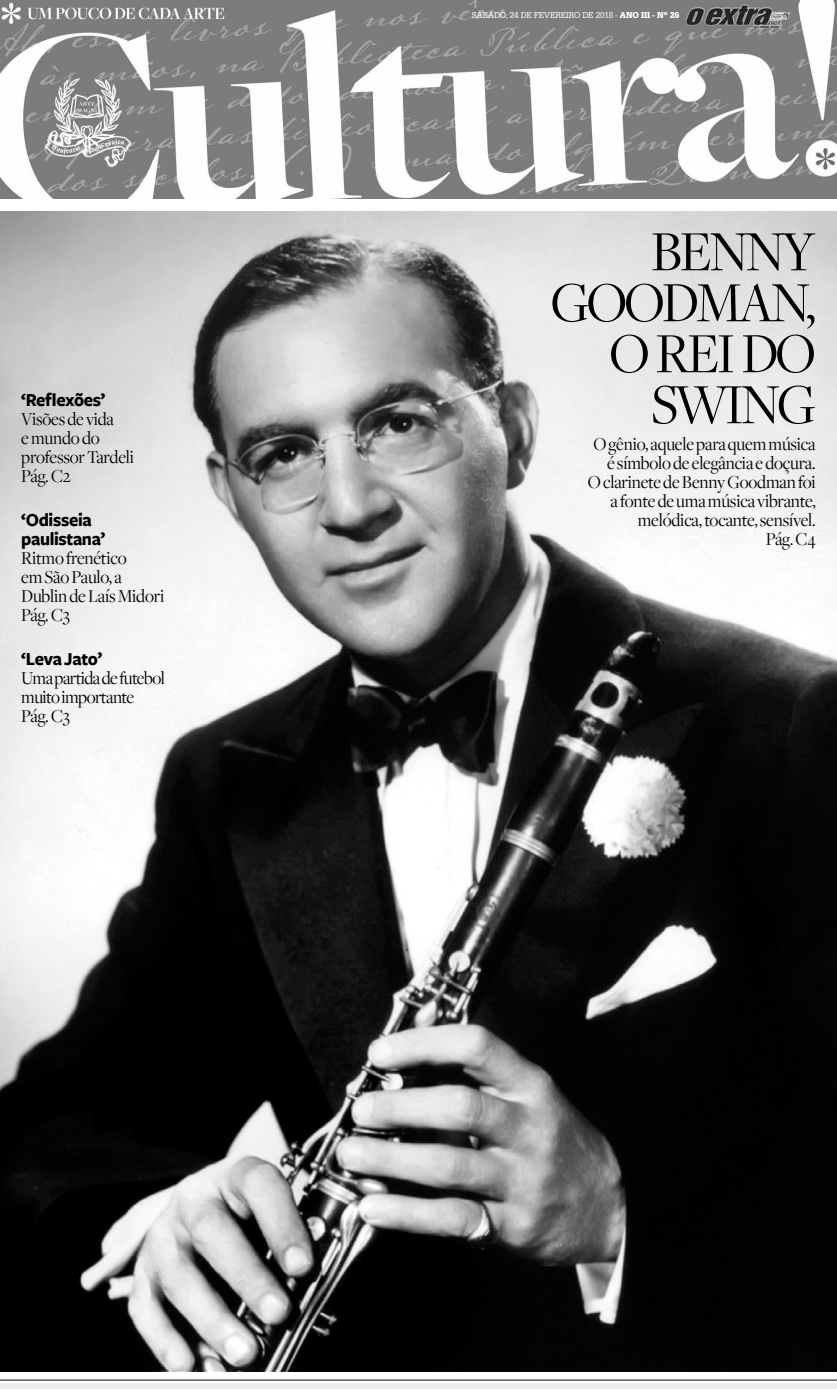
<style>
.page{position:relative;width:837px;height:1389px;background:#fff}
.page>*{position:absolute;margin:0;border:0;box-sizing:border-box;transform-origin:0 0}
.t1{font:58.9px/51px "Freight Disp";letter-spacing:-.05em;color:#000;text-align:right;scale:.95 1}
.t2{font:19px/19px "Freight Disp";letter-spacing:-.01em;color:#000;scale:.95 1}
.t3{font:700 19px/19px "Freight Sans";letter-spacing:-.02em;color:#000;scale:.95 1}
.t4{font:19px/19px "Freight Disp";letter-spacing:-.03em;color:#000;scale:.95 1}
.t5{font:9px "Serifa BT";letter-spacing:-.02em;color:#fff;scale:.95 1}
.s1{font-weight:900}
</style>
<div class="page">
<div style="left:0;top:1383px;width:836px;height:6px;background:#eceded"></div>
<hr style="left:0;top:1380px;width:836px;height:1px;background:#000">
<img style="left:0;top:212px;width:836px;height:1160px">
<img style="left:0;top:0;width:836px;height:198px">
<p class="t3" style="left:21px;top:391px;width:90px">‘Reflexões’</p>
<p class="t2" style="left:21px;top:410px;width:120px">Visões de vida<br>e mundo do professor Tardeli<br>Pág. C2</p>
<p class="t3" style="left:21px;top:511px;width:90px">‘Odisseia paulistana’</p>
<p class="t2" style="left:21px;top:549px;width:152px">Ritmo frenético<br>em São Paulo, a<br>Dublin de Laís Midori<br>Pág. C3</p>
<p class="t3" style="left:21px;top:650px;width:87px">‘Leva Jato’</p>
<p class="t4" style="left:21px;top:669px;width:153px">Uma partida de futebol muito importante<br>Pág. C3</p>
<p class="t5" style="left:471px;top:10px;width:220px">SÁBADO, 24 DE FEVEREIRO DE 2018 - <span class="s1">ANO III - Nº 26</span></p>
<h1 class="t1" style="left:550px;top:227px;width:280px">BENNY<br>GOODMAN,<br>O REI DO<br>SWING</h1>
<p class="t2" style="left:587px;top:435px;width:241px;text-align:right">O gênio, aquele para quem música é símbolo de elegância e doçura.<br>O clarinete de Benny Goodman foi a fonte de uma música vibrante, melódica, tocante, sensível.<br>Pág. C4</p>
</div>
